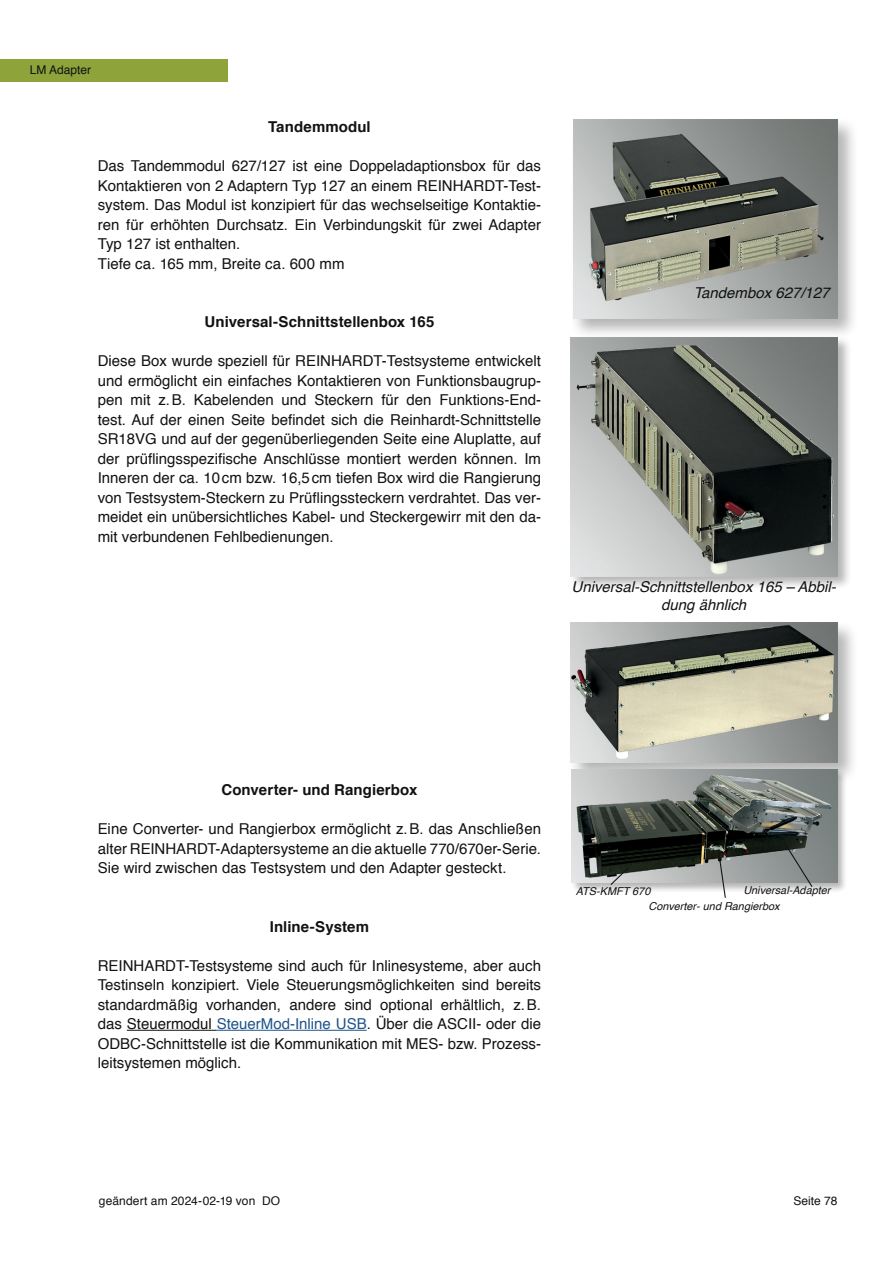
<style>
.page{position:relative;width:893px;height:1263px;background:#fff}
.page>*{position:absolute;margin:0;border:0;box-sizing:border-box;transform-origin:0 0}
.t1{font:15px/19.5px "Helvetica";color:#121212;text-align:justify}
.t2{font:700 15px "Helvetica";letter-spacing:.005em;color:#121212}
.t3{font:italic 15px/18px "Helvetica";color:#121212;text-align:center}
.t4{font:12px "Helvetica";color:#121212}
.t5{font:italic 10.95px/15.9px "Helvetica";color:#121212}
.s1{color:#1f548a}
</style>
<div class="page">
<div style="left:0;top:59px;width:227px;height:22px;background:#8ea43b"></div>
<hr style="left:127px;top:1030px;width:90px;height:1px;background:#121212">
<hr style="left:217px;top:1030px;width:150px;height:1px;background:#1f548a">
<div style="left:570px;top:116px;width:289px;height:224px;background:#121212;opacity:.32"></div>
<img style="left:573px;top:119px;width:265px;height:199px">
<div style="left:568px;top:620px;width:291px;height:164px;background:#121212;opacity:.32"></div>
<img style="left:571px;top:622px;width:266px;height:140px">
<div style="left:569px;top:336px;width:283px;height:255px;background:#121212;opacity:.32"></div>
<img style="left:571px;top:337px;width:267px;height:239px">
<div style="left:570px;top:768px;width:278px;height:125px;background:#121212;opacity:.32"></div>
<img style="left:572px;top:769px;width:265px;height:114px">
<svg style="left:609px;top:866px;width:20px;height:20px"></svg>
<svg style="left:784px;top:842px;width:30px;height:46px"></svg>
<svg style="left:717px;top:848px;width:10px;height:50px"></svg>
<p class="t4" style="left:30px;top:60px;width:63px">LM Adapter</p>
<p class="t2" style="left:268px;top:115px;width:104px">Tandemmodul</p>
<p class="t1" style="left:98px;top:156px;width:445px;text-align:left">Das Tandemmodul 627/127 ist eine Doppeladaptionsbox für das Kontaktieren von 2 Adaptern Typ 127 an einem REINHARDT-Test&shy;system. Das Modul ist konzipiert für das wechselseitige Kontaktie&shy;ren für erhöhten Durchsatz. Ein Verbindungskit für zwei Adapter Typ 127 ist enthalten.<br>Tiefe ca. 165 mm, Breite ca. 600 mm</p>
<p class="t2" style="left:205px;top:310px;width:231px">Universal-Schnittstellenbox 165</p>
<p class="t1" style="left:98px;top:351px;width:445px">Diese Box wurde speziell für REINHARDT-Testsysteme entwickelt und ermöglicht ein einfaches Kontaktieren von Funktionsbaugrup&shy;pen mit z.B. Kabelenden und Steckern für den Funktions-End&shy;test. Auf der einen Seite befindet sich die Reinhardt-Schnittstelle SR18VG und auf der gegenüberliegenden Seite eine Aluplatte, auf der prüflingsspezifische Anschlüsse montiert werden können. Im Inneren der ca. 10cm bzw. 16,5cm tiefen Box wird die Rangierung von Testsystem-Steckern zu Prüflingssteckern verdrahtet. Das ver&shy;meidet ein unübersichtliches Kabel- und Steckergewirr mit den da&shy;mit verbundenen Fehlbedienungen.</p>
<p class="t3" style="left:694px;top:284px;width:137px">Tandembox 627/127</p>
<p class="t3" style="left:572px;top:578px;width:266px">Universal-Schnittstellenbox 165 – Abbil&shy;dung ähnlich</p>
<p class="t2" style="left:221px;top:778px;width:197px">Converter- und Rangierbox</p>
<p class="t1" style="left:98px;top:819px;width:445px">Eine Converter- und Rangierbox ermöglicht z.B. das Anschließen alter REINHARDT-Adaptersysteme an die aktuelle 770/670er-Serie.<br>Sie wird zwischen das Testsystem und den Adapter gesteckt.</p>
<p class="t2" style="left:270px;top:914px;width:101px">Inline-System</p>
<p class="t1" style="left:98px;top:956px;width:445px">REINHARDT-Testsysteme sind auch für Inlinesysteme, aber auch Testinseln konzipiert. Viele Steuerungsmöglichkeiten sind bereits standardmäßig vorhanden, andere sind optional erhältlich, z.B. das Steuermodul <span class="s1">SteuerMod-Inline USB</span>. Über die ASCII- oder die ODBC-Schnittstelle ist die Kommunikation mit MES- bzw. Prozess&shy;leitsystemen möglich.</p>
<p class="t5" style="left:576px;top:884px;width:76px">ATS-KMFT 670</p>
<p class="t5" style="left:648px;top:883px;width:183px;text-indent:95px">Universal-Adapter<br>Converter- und Rangierbox</p>
<p class="t4" style="left:99px;top:1191px;width:183px">geändert am 2024-02-19 von DO</p>
<p class="t4" style="left:793px;top:1191px;width:46px">Seite 78</p>
</div>
